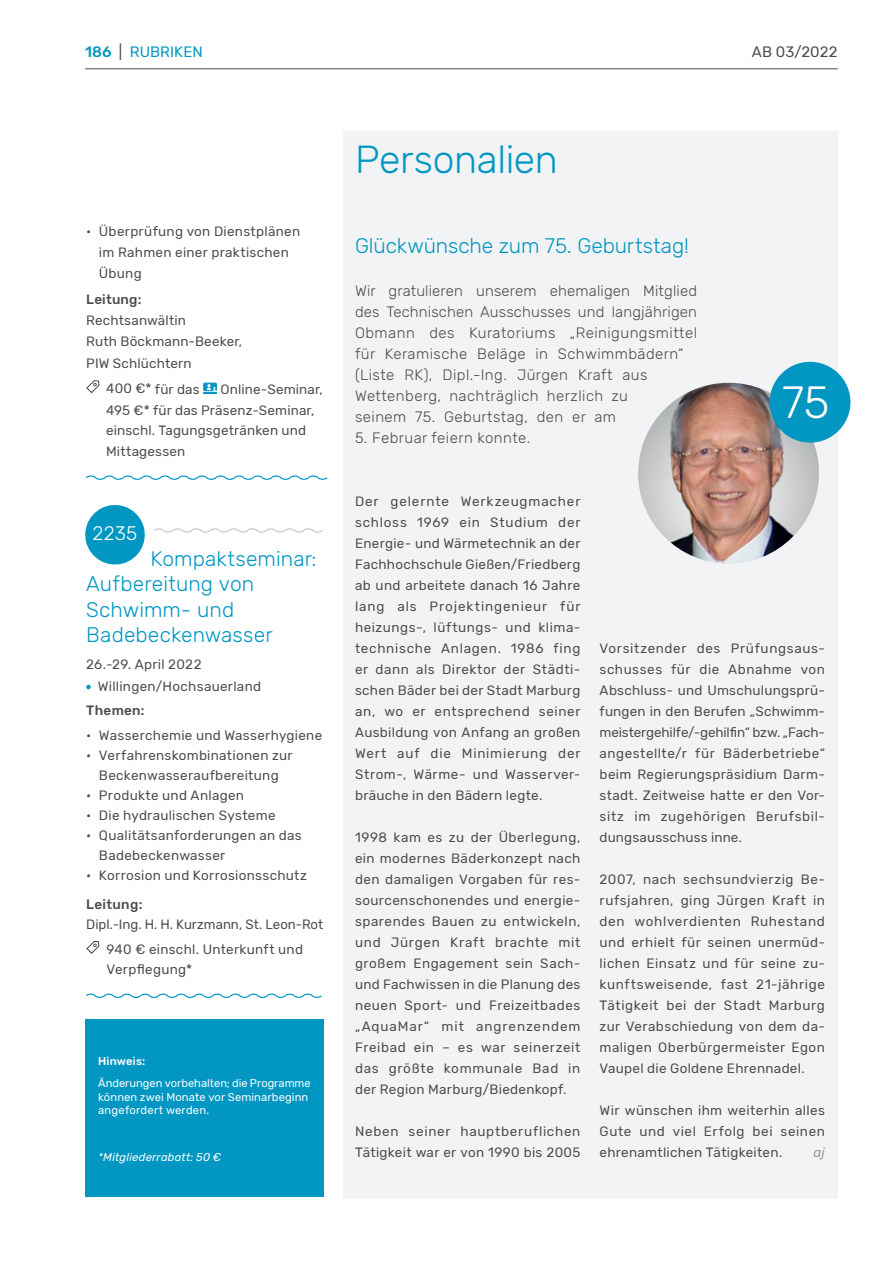
<style>
.page{position:relative;width:893px;height:1263px;background:#fff}
.page>*{position:absolute;margin:0;border:0;box-sizing:border-box;transform-origin:0 0}
.t1{font:300 45px "Rubik";color:#fff}
.t2{font:300 39px "Rubik";letter-spacing:-.01em;color:#0197c2}
.t3{font:300 21px/25.5px "Rubik";letter-spacing:.005em;color:#0197c2}
.t4{font:300 19.5px "Rubik";color:#fff}
.t5{font:300 15px/21px "Rubik";letter-spacing:.03em;color:#4b4c4d}
.t6{font:15px "Rubik";color:#0197c2}
.t7{font:15px "Rubik";letter-spacing:.015em;color:#4b4c4d}
.t8{font:13.5px/21px "Rubik";letter-spacing:.02em;color:#4b4c4d}
.t9{font:13.5px/21px "Rubik";letter-spacing:.05em;color:#4b4c4d}
.t10{font:500 13.5px "Rubik";letter-spacing:.02em;color:#4b4c4d}
.t11{font:italic 13.5px "Rubik";color:#939598}
.t12{font:11.25px/13.5px "Rubik";letter-spacing:.005em;color:#fff}
.t13{font:italic 11.25px "Rubik";letter-spacing:.02em;color:#fff}
.t14{font:500 11.25px "Rubik";letter-spacing:.015em;color:#fff}
.s1{font-weight:500}
.s2{color:#4b4c4d}
</style>
<div class="page">
<hr style="left:85px;top:68px;width:753px;height:1px;background:#4b4c4d">
<svg style="left:86px;top:685px;width:5px;height:4px"></svg>
<svg style="left:86px;top:941px;width:13px;height:13px"></svg>
<svg style="left:86px;top:993px;width:236px;height:5px"></svg>
<svg style="left:85px;top:505px;width:238px;height:60px"></svg>
<div style="left:85px;top:1019px;width:239px;height:177px;background:#0197c2"></div>
<svg style="left:86px;top:380px;width:13px;height:13px"></svg>
<div style="left:203px;top:383px;width:14px;height:8px;border:1px solid #0197c2"></div>
<svg style="left:204px;top:384px;width:12px;height:10px"></svg>
<svg style="left:86px;top:475px;width:242px;height:5px"></svg>
<div style="left:343px;top:132px;width:494px;height:1067px;background:#f2f3f4"></div>
<img style="left:638px;top:383px;width:181px;height:180px;border-radius:90px">
<div style="left:770px;top:362px;width:80px;height:81px;background:#0197c2;border-radius:50%"></div>
<p class="t6" style="left:85px;top:43px;width:119px"><span class="s1">186</span> <span class="s2">|</span> RUBRIKEN</p>
<p class="t7" style="left:752px;top:43px;width:87px">AB 03/2022</p>
<p class="t8" style="left:99px;top:221px;width:203px;text-indent:-13px">• Überprüfung von Dienstplänen im Rahmen einer praktischen<br>Übung</p>
<p class="t10" style="left:86px;top:291px;width:57px">Leitung:</p>
<p class="t8" style="left:86px;top:310px;width:157px">Rechtsanwältin<br>Ruth Böckmann-Beeker,<br>PIW Schlüchtern</p>
<p class="t8" style="left:106px;top:379px;width:95px">400 €* für das</p>
<p class="t8" style="left:106px;top:379px;width:218px;text-indent:114px">Online-Seminar,<br>495 €* für das Präsenz-Seminar, einschl. Tagungsgetränken und<br>Mittagessen</p>
<h3 class="t4" style="left:93px;top:523px;width:46px">2235</h3>
<h3 class="t3" style="left:86px;top:546px;width:232px;text-indent:64px">Kompaktseminar:<br>Aufbereitung von<br>Schwimm- und<br>Badebeckenwasser</h3>
<p class="t8" style="left:98px;top:654px;width:165px;line-height:21.6px;text-indent:-12px">26.-29. April 2022<br>Willingen/Hochsauerland</p>
<p class="t10" style="left:86px;top:703px;width:60px">Themen:</p>
<p class="t8" style="left:86px;top:725px;width:237px">• Wasserchemie und Wasserhygiene</p>
<p class="t8" style="left:86px;top:745px;width:208px;line-height:20.1px;text-align:center">• Verfahrenskombinationen zur<br>Beckenwasseraufbereitung</p>
<p class="t8" style="left:86px;top:785px;width:159px">• Produkte und Anlagen</p>
<p class="t8" style="left:86px;top:805px;width:191px">• Die hydraulischen Systeme</p>
<p class="t8" style="left:99px;top:826px;width:204px;line-height:20.1px;text-indent:-13px">• Qualitätsanforderungen an das<br>Badebeckenwasser</p>
<p class="t8" style="left:86px;top:865px;width:222px">• Korrosion und Korrosionsschutz</p>
<p class="t10" style="left:86px;top:896px;width:58px">Leitung:</p>
<p class="t8" style="left:86px;top:912px;width:239px;line-height:25px;text-align:center">Dipl.-Ing. H. H. Kurzmann, St. Leon-Rot<br>940 € einschl. Unterkunft und</p>
<p class="t8" style="left:106px;top:959px;width:87px">Verpflegung*</p>
<p class="t14" style="left:98px;top:1055px;width:49px">Hinweis:</p>
<p class="t12" style="left:98px;top:1077px;width:214px">Änderungen vorbehalten; die Programme können zwei Monate vor Seminarbeginn angefordert werden.</p>
<p class="t13" style="left:98px;top:1151px;width:125px">*Mitgliederrabatt: 50 €</p>
<h2 class="t2" style="left:355px;top:137px;width:204px">Personalien</h2>
<h3 class="t3" style="left:355px;top:234px;width:335px">Glückwünsche zum 75. Geburtstag!</h3>
<p class="t5" style="left:355px;top:281px;width:344px">Wir gratulieren unserem ehemaligen Mitglied des Technischen Ausschusses und langjährigen Obmann des Kuratoriums „Reinigungsmittel für Keramische Beläge in Schwimmbädern“ (Liste RK), Dipl.-Ing. Jürgen Kraft aus Wettenberg, nachträglich herzlich zu<br>seinem 75. Geburtstag, den er am</p>
<p class="t5" style="left:355px;top:428px;width:177px">5. Februar feiern konnte.</p>
<h1 class="t1" style="left:782px;top:378px;width:49px">75</h1>
<p class="t8" style="left:355px;top:491px;width:227px;text-align:justify">Der gelernte Werkzeugmacher schloss 1969 ein Studium der Energie- und Wärmetechnik an der Fachhochschule Gießen/Friedberg ab und arbeitete danach 16 Jahre lang als Projektingenieur für heizungs-, lüftungs- und klima&shy;technische Anlagen. 1986 fing er dann als Direktor der Städti&shy;schen Bäder bei der Stadt Marburg an, wo er entsprechend seiner Ausbildung von Anfang an großen Wert auf die Minimierung der Strom-, Wärme- und Wasserver&shy;bräuche in den Bädern legte.</p>
<p class="t8" style="left:355px;top:827px;width:227px;text-align:justify">1998 kam es zu der Überlegung, ein modernes Bäderkonzept nach den damaligen Vorgaben für res&shy;sourcenschonendes und energie&shy;sparendes Bauen zu entwickeln, und Jürgen Kraft brachte mit großem Engagement sein Sach&shy;und Fachwissen in die Planung des neuen Sport- und Freizeitbades „AquaMar“ mit angrenzendem Freibad ein – es war seinerzeit das größte kommunale Bad in der Region Marburg/Biedenkopf.</p>
<p class="t9" style="left:355px;top:1121px;width:227px">Neben seiner hauptberuflichen<br>Tätigkeit war er von 1990 bis 2005</p>
<p class="t8" style="left:600px;top:638px;width:227px;text-align:justify">Vorsitzender des Prüfungsaus&shy;schusses für die Abnahme von Abschluss- und Umschulungsprü&shy;fungen in den Berufen „Schwimm&shy;meistergehilfe/-gehilfin“ bzw. „Fach&shy;angestellte/r für Bäderbetriebe“ beim Regierungspräsidium Darm&shy;stadt. Zeitweise hatte er den Vor&shy;sitz im zugehörigen Berufsbil&shy;dungsausschuss inne.</p>
<p class="t8" style="left:600px;top:869px;width:227px;text-align:justify">2007, nach sechsundvierzig Be&shy;rufsjahren, ging Jürgen Kraft in den wohlverdienten Ruhestand und erhielt für seinen unermüd&shy;lichen Einsatz und für seine zu&shy;kunftsweisende, fast 21-jährige Tätigkeit bei der Stadt Marburg zur Verabschiedung von dem da&shy;maligen Oberbürgermeister Egon Vaupel die Goldene Ehrennadel.</p>
<p class="t8" style="left:600px;top:1100px;width:227px;text-align:justify">Wir wünschen ihm weiterhin alles Gute und viel Erfolg bei seinen ehrenamtlichen Tätigkeiten.</p>
<p class="t11" style="left:813px;top:1145px;width:13px">aj</p>
</div>
